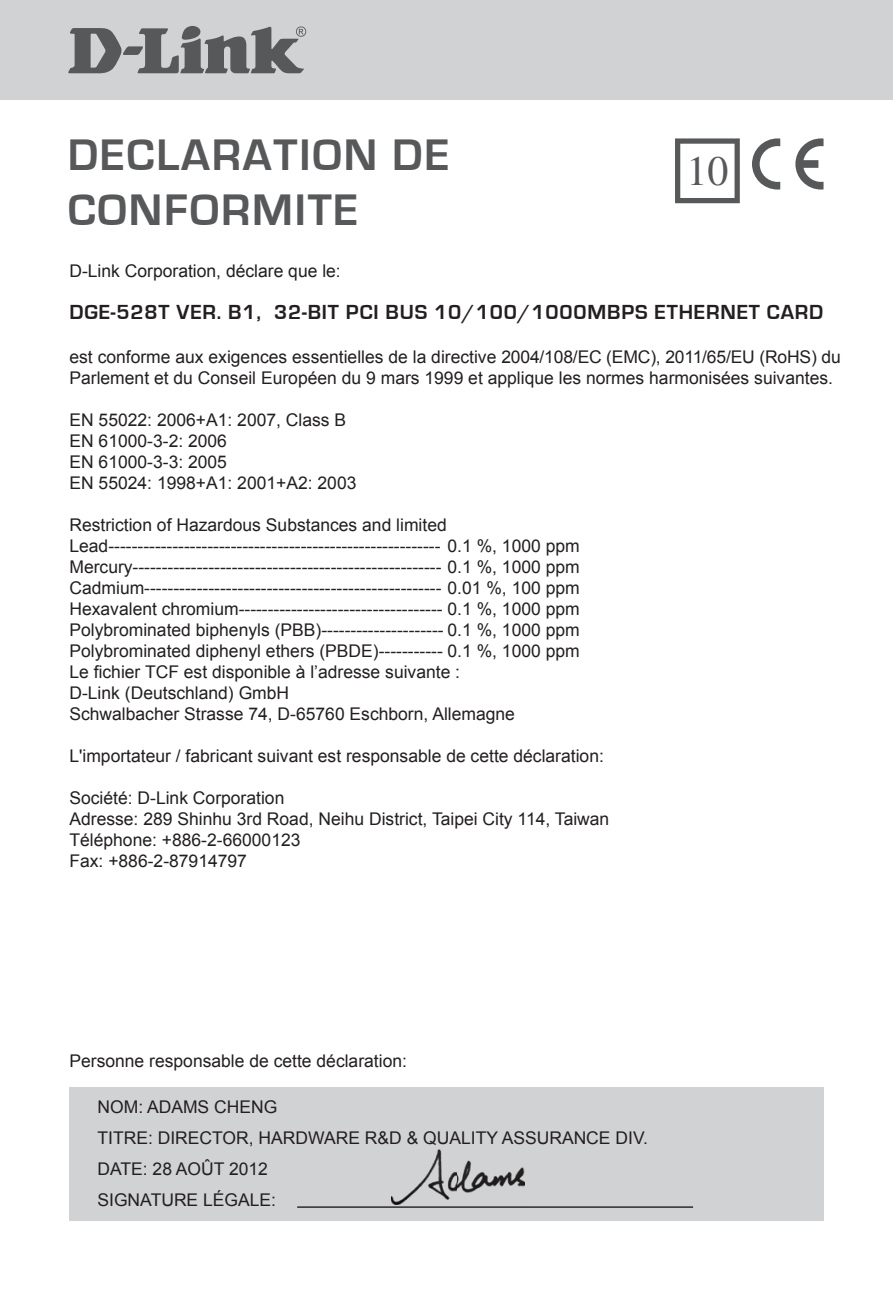
<style>
.page{position:relative;width:893px;height:1290px;background:#fff}
.page>*{position:absolute;margin:0;border:0;box-sizing:border-box;transform-origin:0 0}
.t1{font:700 45.5px/54.6px "Eurostile";letter-spacing:.04em;color:#57585a}
.t2{font:42px "Times";color:#57585a}
.t3{font:700 21px "Eurostile";letter-spacing:.04em;color:#231f20}
.t4{font:17.5px/21px "Arial";color:#231f20}
</style>
<div class="page">
<div style="left:0;top:0;width:893px;height:99px;background:#d1d2d4"></div>
<svg style="left:68px;top:26px;width:238px;height:48px"></svg>
<div style="left:69px;top:1086px;width:754px;height:134px;background:#d1d2d4"></div>
<hr style="left:297px;top:1206px;width:396px;height:2px;background:#231f20">
<img style="left:391px;top:1150px;width:134px;height:54px">
<svg style="left:675px;top:138px;width:65px;height:65px"></svg>
<svg style="left:795px;top:138px;width:28px;height:52px"></svg>
<svg style="left:752px;top:138px;width:28px;height:52px"></svg>
<h1 class="t1" style="left:68px;top:129px;width:383px">DECLARATION DE<br>CONFORMITE</h1>
<h2 class="t2" style="left:686px;top:148px;width:43px">10</h2>
<p class="t4" style="left:69px;top:260px;width:273px">D-Link Corporation, déclare que le:</p>
<p class="t3" style="left:69px;top:301px;width:639px">DGE-528T VER. B1, 32-BIT PCI BUS 10/100/1000MBPS ETHERNET</p>
<p class="t3" style="left:767px;top:301px;width:29px">CARD</p>
<p class="t4" style="left:69px;top:346px;width:773px">est conforme aux exigences essentielles de la directive 2004/108/EC (EMC), 2011/65/EU (RoHS) du<br>Parlement et du Conseil Européen du 9 mars 1999 et applique les normes harmonisées suivantes.</p>
<p class="t4" style="left:69px;top:409px;width:289px">EN 55022: 2006+A1: 2007, Class B<br>EN 61000-3-2: 2006<br>EN 61000-3-3: 2005<br>EN 55024: 1998+A1: 2001+A2: 2003</p>
<p class="t4" style="left:69px;top:514px;width:512px">Restriction of Hazardous Substances and limited Lead--------------------------------------------------------- 0.1 %, 1000 ppm Mercury----------------------------------------------------- 0.1 %, 1000 ppm Cadmium--------------------------------------------------- 0.01 %, 100 ppm Hexavalent chromium----------------------------------- 0.1 %, 1000 ppm Polybrominated biphenyls (PBB)--------------------- 0.1 %, 1000 ppm Polybrominated diphenyl ethers (PBDE)----------- 0.1 %, 1000 ppm Le fichier TCF est disponible à l’adresse suivante :<br>D-Link (Deutschland) GmbH<br>Schwalbacher Strasse 74, D-65760 Eschborn, Allemagne</p>
<p class="t4" style="left:69px;top:745px;width:536px">L'importateur / fabricant suivant est responsable de cette déclaration:</p>
<p class="t4" style="left:69px;top:787px;width:541px">Société: D-Link Corporation<br>Adresse: 289 Shinhu 3rd Road, Neihu District, Taipei City 114, Taiwan Téléphone: +886-2-66000123<br>Fax: +886-2-87914797</p>
<p class="t4" style="left:69px;top:1050px;width:339px">Personne responsable de cette déclaration:</p>
<p class="t4" style="left:98px;top:1091px;width:552px;line-height:30.8px">NOM: ADAMS CHENG<br>TITRE: DIRECTOR, HARDWARE R&amp;D &amp; QUALITY ASSURANCE DIV.<br>DATE: 28 Août 2012<br>SIGNATURE LÉGALE:</p>
</div>
